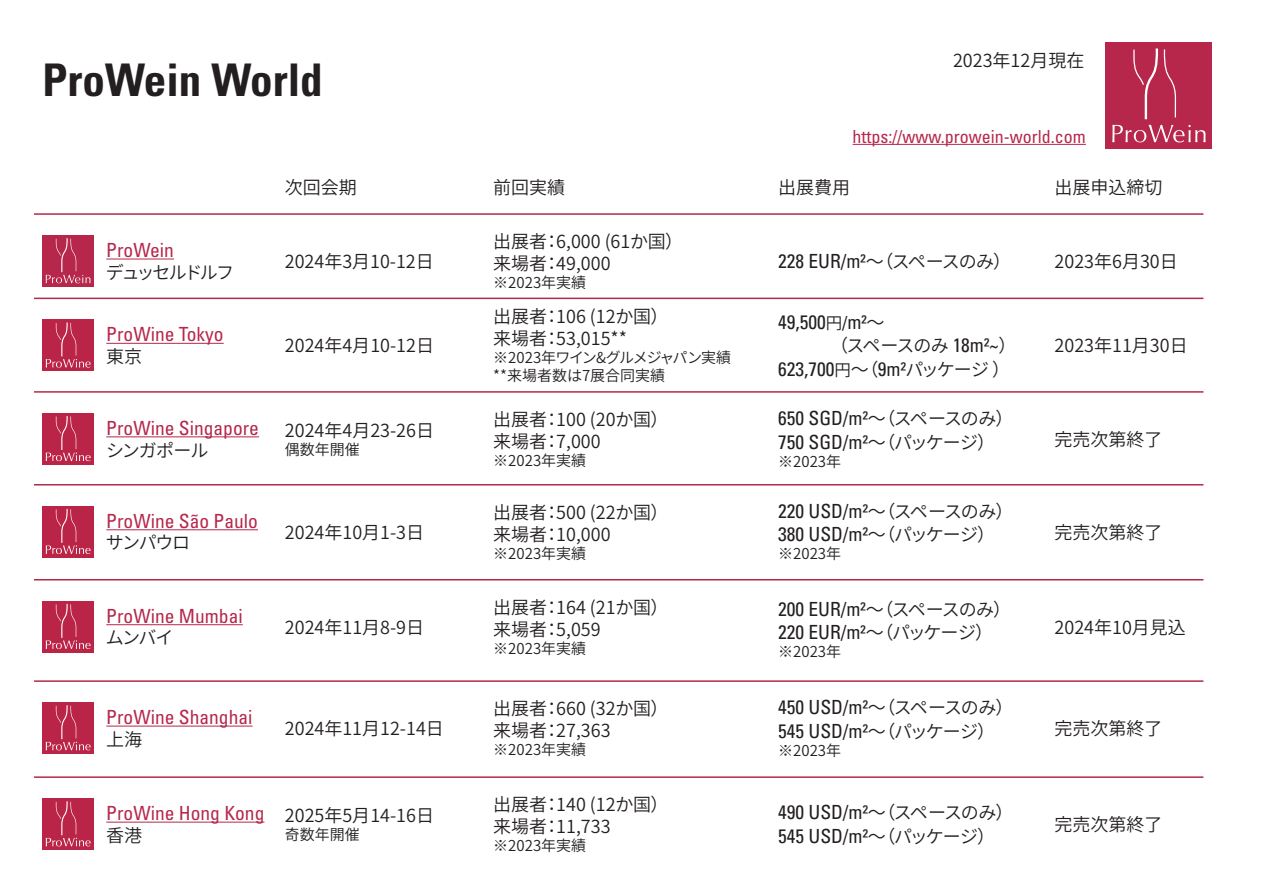
<style>
.page{position:relative;width:1263px;height:893px;background:#fff}
.page>*{position:absolute;margin:0;border:0;box-sizing:border-box;transform-origin:0 0}
.t1{font:700 condensed 45px "Univers";color:#231f20}
.t2{font:condensed 19.5px/23.4px "Univers";color:#231f20}
.t3{font:condensed 19.5px "Univers";color:#b6274b}
.t4{font:18px/21.6px "Source Han Sans";color:#231f20}
.t5{font:condensed 18px "Univers";color:#b6274b}
.t6{font:18px "Source Han Sans";letter-spacing:-.115em;color:#231f20}
.t7{font:15px/18px "Source Han Sans";color:#231f20}
.s1{font-family:"Source Han Sans";font-stretch:normal;font-size:18px}
.s2{font-family:"Source Han Sans";font-stretch:normal;font-size:16.5px}
.s3{font-size:18px}
.s4{font-family:"Univers";font-stretch:condensed;font-size:19.5px}
</style>
<div class="page">
<div style="left:1106px;top:43px;width:106px;height:106px;background:#b6274b"></div>
<svg style="left:1112px;top:125px;width:93px;height:17px"></svg>
<svg style="left:1133px;top:48px;width:43px;height:71px"></svg>
<hr style="left:853px;top:144px;width:233px;height:1px;background:#b6274b">
<div style="left:43px;top:235px;width:51px;height:51px;background:#b6274b"></div>
<svg style="left:46px;top:238px;width:44px;height:45px"></svg>
<hr style="left:106px;top:259px;width:68px;height:1px;background:#b6274b">
<div style="left:43px;top:798px;width:51px;height:51px;background:#ba2547"></div>
<svg style="left:46px;top:801px;width:45px;height:45px"></svg>
<hr style="left:106px;top:822px;width:158px;height:1px;background:#b6274b">
<hr style="left:34px;top:776px;width:1169px;height:2px;background:#b6274b">
<div style="left:43px;top:506px;width:51px;height:51px;background:#ba2547"></div>
<svg style="left:46px;top:509px;width:45px;height:45px"></svg>
<hr style="left:106px;top:529px;width:152px;height:1px;background:#b6274b">
<hr style="left:34px;top:484px;width:1169px;height:1px;background:#b6274b">
<div style="left:43px;top:413px;width:51px;height:51px;background:#ba2547"></div>
<svg style="left:46px;top:416px;width:45px;height:45px"></svg>
<hr style="left:106px;top:436px;width:153px;height:1px;background:#b6274b">
<hr style="left:34px;top:391px;width:1169px;height:2px;background:#b6274b">
<div style="left:43px;top:320px;width:51px;height:51px;background:#ba2547"></div>
<svg style="left:46px;top:322px;width:45px;height:46px"></svg>
<hr style="left:106px;top:343px;width:118px;height:1px;background:#b6274b">
<hr style="left:34px;top:298px;width:1169px;height:1px;background:#b6274b">
<div style="left:43px;top:601px;width:51px;height:51px;background:#ba2547"></div>
<svg style="left:46px;top:604px;width:45px;height:45px"></svg>
<hr style="left:106px;top:624px;width:137px;height:1px;background:#b6274b">
<hr style="left:34px;top:579px;width:1169px;height:1px;background:#b6274b">
<div style="left:43px;top:702px;width:51px;height:51px;background:#ba2547"></div>
<svg style="left:46px;top:705px;width:45px;height:45px"></svg>
<hr style="left:106px;top:726px;width:147px;height:1px;background:#b6274b">
<hr style="left:34px;top:680px;width:1169px;height:2px;background:#b6274b">
<hr style="left:34px;top:213px;width:1169px;height:2px;background:#b6274b">
<h1 class="t1" style="left:43px;top:53px;width:282px">ProWein World</h1>
<p class="t4" style="left:953px;top:50px;width:133px">2023年12月現在</p>
<p class="t5" style="left:853px;top:125px;width:235px">https://www.prowein-world.com</p>
<p class="t3" style="left:106px;top:238px;width:69px">ProWein</p>
<p class="t6" style="left:106px;top:262px;width:130px">デュッセルドルフ</p>
<p class="t3" style="left:106px;top:322px;width:119px">ProWine Tokyo</p>
<p class="t4" style="left:106px;top:346px;width:37px">東京</p>
<p class="t3" style="left:106px;top:416px;width:154px">ProWine Singapore</p>
<p class="t4" style="left:106px;top:439px;width:104px">シンガポール</p>
<p class="t3" style="left:106px;top:508px;width:153px">ProWine São Paulo</p>
<p class="t4" style="left:106px;top:532px;width:86px">サンパウロ</p>
<p class="t3" style="left:106px;top:603px;width:138px">ProWine Mumbai</p>
<p class="t4" style="left:106px;top:627px;width:69px">ムンバイ</p>
<p class="t3" style="left:106px;top:705px;width:148px">ProWine Shanghai</p>
<p class="t4" style="left:106px;top:729px;width:37px">上海</p>
<p class="t3" style="left:106px;top:801px;width:160px">ProWine Hong Kong</p>
<p class="t4" style="left:106px;top:825px;width:37px">香港</p>
<p class="t4" style="left:285px;top:177px;width:73px">次回会期</p>
<p class="t4" style="left:493px;top:177px;width:73px">前回実績</p>
<p class="t4" style="left:778px;top:177px;width:73px">出展費用</p>
<p class="t4" style="left:1054px;top:177px;width:109px">出展申込締切</p>
<p class="t4" style="left:493px;top:231px;width:191px">出展者：6,000 (61か国）来場者：49,000</p>
<p class="t7" style="left:493px;top:274px;width:94px">※2023年実績</p>
<p class="t4" style="left:285px;top:251px;width:150px">2024年3月10-12日</p>
<p class="t2" style="left:778px;top:249px;width:235px">228 EUR/m²<span class="s1">～（スペースのみ）</span></p>
<p class="t4" style="left:1054px;top:251px;width:125px">2023年6月30日</p>
<p class="t4" style="left:285px;top:335px;width:151px">2024年4月10-12日</p>
<p class="t4" style="left:493px;top:306px;width:177px">出展者：106 (12か国）来場者：53,015**</p>
<p class="t7" style="left:493px;top:349px;width:239px">※2023年ワイン&amp;グルメジャパン実績**来場者数は7展合同実績</p>
<p class="t2" style="left:778px;top:310px;width:108px">49,500<span class="s2">円</span><span class="s3">/</span>m²<span class="s1">～</span></p>
<p class="t4" style="left:830px;top:335px;width:188px">（スペースのみ <span class="s4">18m²~</span>）</p>
<p class="t2" style="left:778px;top:357px;width:234px">623,700<span class="s2">円</span><span class="s1">～（</span>9m²<span class="s1">パッケージ ）</span></p>
<p class="t4" style="left:1054px;top:335px;width:135px">2023年11月30日</p>
<p class="t4" style="left:285px;top:420px;width:151px">2024年4月23-26日</p>
<p class="t7" style="left:285px;top:441px;width:76px">偶数年開催</p>
<p class="t4" style="left:493px;top:409px;width:177px">出展者：100 (20か国）来場者：7,000</p>
<p class="t7" style="left:493px;top:451px;width:94px">※2023年実績</p>
<p class="t2" style="left:778px;top:406px;width:237px">650 SGD/m²<span class="s1">～（スペースのみ）<br></span>750 SGD/m²<span class="s1">～（パッケージ）</span></p>
<p class="t7" style="left:778px;top:452px;width:64px">※2023年</p>
<p class="t4" style="left:1054px;top:429px;width:109px">完売次第終了</p>
<p class="t4" style="left:285px;top:522px;width:141px">2024年10月1-3日</p>
<p class="t4" style="left:493px;top:502px;width:177px">出展者：500 (22か国）来場者：10,000</p>
<p class="t7" style="left:493px;top:544px;width:94px">※2023年実績</p>
<p class="t2" style="left:778px;top:499px;width:237px">220 USD/m²<span class="s1">～（スペースのみ）<br></span>380 USD/m²<span class="s1">～（パッケージ）</span></p>
<p class="t7" style="left:778px;top:545px;width:64px">※2023年</p>
<p class="t4" style="left:1054px;top:522px;width:109px">完売次第終了</p>
<p class="t4" style="left:285px;top:617px;width:141px">2024年11月8-9日</p>
<p class="t4" style="left:493px;top:597px;width:177px">出展者：164 (21か国）来場者：5,059</p>
<p class="t7" style="left:493px;top:639px;width:94px">※2023年実績</p>
<p class="t2" style="left:778px;top:597px;width:235px">200 EUR/m²<span class="s1">～（スペースのみ）<br></span>220 EUR/m²<span class="s1">～（パッケージ）</span></p>
<p class="t7" style="left:778px;top:643px;width:64px">※2023年</p>
<p class="t4" style="left:1054px;top:617px;width:133px">2024年10月見込</p>
<p class="t4" style="left:285px;top:718px;width:160px">2024年11月12-14日</p>
<p class="t4" style="left:493px;top:698px;width:177px">出展者：660 (32か国）来場者：27,363</p>
<p class="t7" style="left:493px;top:741px;width:94px">※2023年実績</p>
<p class="t2" style="left:778px;top:695px;width:237px">450 USD/m²<span class="s1">～（スペースのみ）<br></span>545 USD/m²<span class="s1">～（パッケージ）</span></p>
<p class="t7" style="left:778px;top:742px;width:64px">※2023年</p>
<p class="t4" style="left:1054px;top:718px;width:109px">完売次第終了</p>
<p class="t4" style="left:285px;top:805px;width:151px">2025年5月14-16日</p>
<p class="t7" style="left:285px;top:826px;width:76px">奇数年開催</p>
<p class="t4" style="left:493px;top:794px;width:177px">出展者：140 (12か国）来場者：11,733</p>
<p class="t7" style="left:493px;top:837px;width:94px">※2023年実績</p>
<p class="t2" style="left:778px;top:800px;width:237px">490 USD/m²<span class="s1">～（スペースのみ）<br></span>545 USD/m²<span class="s1">～（パッケージ）</span></p>
<p class="t4" style="left:1054px;top:814px;width:109px">完売次第終了</p>
</div>
